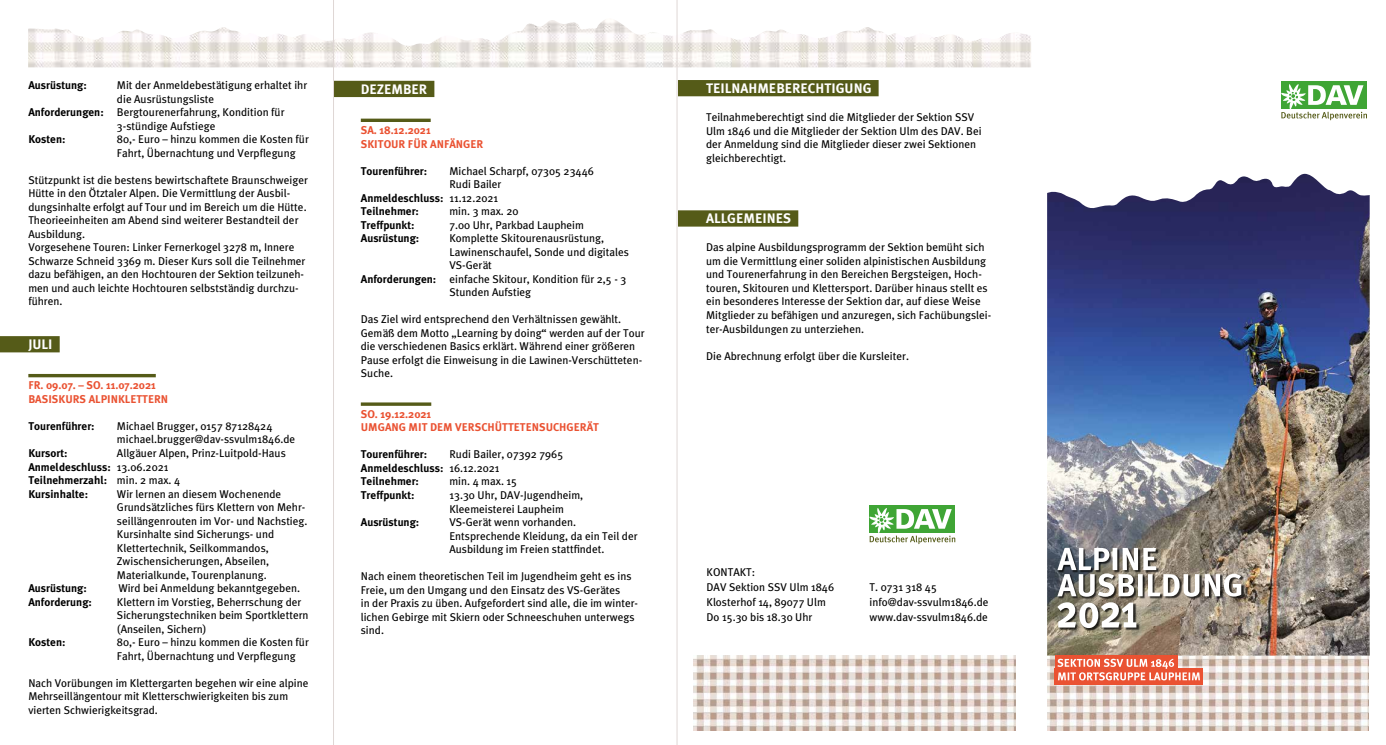
<style>
.page{position:relative;width:1386px;height:745px;background:#fff}
.page>*{position:absolute;margin:0;border:0;box-sizing:border-box;transform-origin:0 0}
.t1{font:13.75px "Meta Plus Bold E Roman";color:#fff}
.t2{font:11.25px/13.5px "Meta Plus Book E Roman";color:#000}
.t3{font:11.25px/13.5px "Meta Plus Bold E Roman";color:#000}
.t4{font:11.25px/13.5px "Meta Plus Bold E Roman";color:#ea5232}
.s1{font-family:"Meta Plus Bold E Roman"}
.s2{font-family:"Meta Plus Book E Roman"}
</style>
<div class="page">
<img style="left:1047px;top:655px;width:322px;height:75px">
<img style="left:693px;top:655px;width:322px;height:75px">
<img style="left:1047px;top:173px;width:322px;height:482px">
<div style="left:1281px;top:82px;width:85px;height:27px;background:#3fa535"></div>
<svg style="left:1281px;top:84px;width:85px;height:36px"></svg>
<div style="left:1054px;top:654px;width:123px;height:19px;background:#ea5232"></div>
<svg style="left:1054px;top:668px;width:148px;height:16px"></svg>
<svg style="left:1057px;top:658px;width:142px;height:22px"></svg>
<div style="left:0;top:336px;width:60px;height:16px;background:#555b18"></div>
<svg style="left:28px;top:373px;width:128px;height:4px"></svg>
<div style="left:1058px;top:573px;width:186px;height:26px;background:#000;opacity:.75"></div>
<svg style="left:1057px;top:547px;width:184px;height:49px"></svg>
<div style="left:667px;top:210px;width:131px;height:16px;background:#555b18"></div>
<div style="left:667px;top:80px;width:211px;height:16px;background:#555b18"></div>
<div style="left:322px;top:81px;width:112px;height:16px;background:#555b18"></div>
<svg style="left:361px;top:118px;width:70px;height:4px"></svg>
<hr style="left:361px;top:402px;width:70px;height:3px;background:#555b18">
<img style="left:28px;top:18px;width:1003px;height:49px">
<div style="left:869px;top:505px;width:86px;height:27px;background:#3fa535"></div>
<svg style="left:869px;top:508px;width:86px;height:36px"></svg>
<div style="left:316px;top:73px;width:17px;height:632px;background:#fff"></div>
<div style="left:661px;top:73px;width:16px;height:182px;background:#fff"></div>
<div style="left:1058px;top:602px;width:81px;height:28px;background:#000;opacity:.75"></div>
<svg style="left:1057px;top:602px;width:79px;height:25px"></svg>
<hr style="left:333px;top:0;width:1px;height:744px;background:#dfd7d5">
<hr style="left:676px;top:0;width:1px;height:744px;background:#dfd7d5">
<p class="t3" style="left:28px;top:78px;width:60px">Ausrüstung:</p>
<p class="t2" style="left:117px;top:78px;width:192px">Mit der Anmeldebestätigung erhaltet ihr</p>
<p class="t2" style="left:117px;top:92px;width:99px">die Ausrüstungsliste</p>
<p class="t2" style="left:28px;top:105px;width:258px"><span class="s1">Anforderungen:</span> Bergtourenerfahrung, Kondition für</p>
<p class="t2" style="left:117px;top:119px;width:100px">3-stündige Aufstiege</p>
<p class="t3" style="left:28px;top:132px;width:39px">Kosten:</p>
<p class="t2" style="left:117px;top:132px;width:193px">80,- Euro – hinzu kommen die Kosten für<br>Fahrt, Übernachtung und Verpflegung</p>
<p class="t2" style="left:28px;top:173px;width:281px">Stützpunkt ist die bestens bewirtschaftete Braunschweiger Hütte in den Ötztaler Alpen. Die Vermittlung der Ausbil&shy;dungsinhalte erfolgt auf Tour und im Bereich um die Hütte.<br>Theorieeinheiten am Abend sind weiterer Bestandteil der Ausbildung.<br>Vorgesehene Touren: Linker Fernerkogel 3278 m, Innere Schwarze Schneid 3369 m. Dieser Kurs soll die Teilnehmer dazu befähigen, an den Hochtouren der Sektion teilzuneh&shy;men und auch leichte Hochtouren selbstständig durchzu&shy;führen.</p>
<p class="t1" style="left:28px;top:336px;width:26px">JULI</p>
<p class="t4" style="left:28px;top:378px;width:141px">FR. 09.07. – SO. 11.07.2021<br>BASISKURS ALPINKLETTERN</p>
<p class="t3" style="left:28px;top:419px;width:68px">Tourenführer:</p>
<p class="t2" style="left:117px;top:419px;width:180px">Michael Brugger, 0157 87128424 michael.brugger@dav-ssvulm1846.de</p>
<p class="t3" style="left:28px;top:446px;width:41px">Kursort:</p>
<p class="t2" style="left:117px;top:446px;width:170px">Allgäuer Alpen, Prinz-Luitpold-Haus</p>
<p class="t3" style="left:28px;top:459px;width:153px">Anmeldeschluss: <span class="s2">13.06.2021<br></span>Teilnehmerzahl: <span class="s2">min. 2 max. 4<br></span>Kursinhalte:</p>
<p class="t2" style="left:117px;top:486px;width:192px">Wir lernen an diesem Wochenende Grundsätzliches fürs Klettern von Mehr&shy;seillängenrouten im Vor- und Nachstieg.<br>Kursinhalte sind Sicherungs- und Klettertechnik, Seilkommandos, Zwischensicherungen, Abseilen, Materialkunde, Tourenplanung.</p>
<p class="t3" style="left:28px;top:581px;width:60px">Ausrüstung:</p>
<p class="t2" style="left:118px;top:581px;width:183px">Wird bei Anmeldung bekanntgegeben.</p>
<p class="t3" style="left:28px;top:594px;width:65px">Anforderung:</p>
<p class="t2" style="left:117px;top:594px;width:193px">Klettern im Vorstieg, Beherrschung der<br>Sicherungstechniken beim Sportklettern (Anseilen, Sichern)</p>
<p class="t3" style="left:28px;top:635px;width:39px">Kosten:</p>
<p class="t2" style="left:117px;top:635px;width:193px">80,- Euro – hinzu kommen die Kosten für<br>Fahrt, Übernachtung und Verpflegung</p>
<p class="t2" style="left:28px;top:675px;width:282px">Nach Vorübungen im Klettergarten begehen wir eine alpine<br>Mehrseillängentour mit Kletterschwierigkeiten bis zum vierten Schwierigkeitsgrad.</p>
<p class="t1" style="left:361px;top:81px;width:68px">DEZEMBER</p>
<p class="t1" style="left:706px;top:80px;width:167px">TEILNAHMEBERECHTIGUNG</p>
<p class="t4" style="left:361px;top:123px;width:124px">SA. 18.12.2021<br>SKITOUR FÜR ANFÄNGER</p>
<p class="t3" style="left:361px;top:164px;width:68px">Tourenführer:</p>
<p class="t2" style="left:449px;top:164px;width:146px">Michael Scharpf, 07305 23446<br>Rudi Bailer</p>
<p class="t3" style="left:361px;top:191px;width:139px">Anmeldeschluss: <span class="s2">11.12.2021<br></span>Teilnehmer:</p>
<p class="t2" style="left:706px;top:110px;width:277px">Teilnahmeberechtigt sind die Mitglieder der Sektion SSV Ulm 1846 und die Mitglieder der Sektion Ulm des DAV. Bei der Anmeldung sind die Mitglieder dieser zwei Sektionen gleichberechtigt.</p>
<p class="t2" style="left:449px;top:204px;width:71px">min. 3 max. 20</p>
<p class="t1" style="left:706px;top:210px;width:87px">ALLGEMEINES</p>
<p class="t3" style="left:361px;top:218px;width:55px">Treffpunkt:</p>
<p class="t2" style="left:449px;top:218px;width:136px">7.00 Uhr, Parkbad Laupheim</p>
<p class="t3" style="left:361px;top:231px;width:60px">Ausrüstung:</p>
<p class="t2" style="left:449px;top:231px;width:156px">Komplette Skitourenausrüstung,</p>
<p class="t2" style="left:449px;top:245px;width:181px">Lawinenschaufel, Sonde und digitales</p>
<p class="t2" style="left:449px;top:258px;width:44px">VS-Gerät</p>
<p class="t2" style="left:361px;top:272px;width:267px"><span class="s1">Anforderungen:</span> einfache Skitour, Kondition für 2,5 - 3</p>
<p class="t2" style="left:449px;top:285px;width:83px">Stunden Aufstieg</p>
<p class="t2" style="left:361px;top:312px;width:285px">Das Ziel wird entsprechend den Verhältnissen gewählt.<br>Gemäß dem Motto „Learning by doing“ werden auf der Tour die verschiedenen Basics erklärt. Während einer größeren Pause erfolgt die Einweisung in die Lawinen-Verschütteten-Suche.</p>
<p class="t4" style="left:361px;top:407px;width:240px">SO. 19.12.2021<br>UMGANG MIT DEM VERSCHÜTTETENSUCHGERÄT</p>
<p class="t3" style="left:361px;top:447px;width:68px">Tourenführer:</p>
<p class="t2" style="left:449px;top:447px;width:115px">Rudi Bailer, 07392 7965</p>
<p class="t3" style="left:361px;top:461px;width:140px">Anmeldeschluss: <span class="s2">16.12.2021<br></span>Teilnehmer:</p>
<p class="t2" style="left:706px;top:240px;width:287px">Das alpine Ausbildungsprogramm der Sektion bemüht sich um die Vermittlung einer soliden alpinistischen Ausbildung und Tourenerfahrung in den Bereichen Bergsteigen, Hoch&shy;touren, Skitouren und Klettersport. Darüber hinaus stellt es ein besonderes Interesse der Sektion dar, auf diese Weise Mitglieder zu befähigen und anzuregen, sich Fachübungslei&shy;ter-Ausbildungen zu unterziehen.</p>
<p class="t2" style="left:706px;top:348px;width:204px">Die Abrechnung erfolgt über die Kursleiter.</p>
<p class="t2" style="left:449px;top:474px;width:69px">min. 4 max. 15</p>
<p class="t3" style="left:361px;top:488px;width:55px">Treffpunkt:</p>
<p class="t2" style="left:449px;top:488px;width:135px">13.30 Uhr, DAV-Jugendheim,<br>Kleemeisterei Laupheim</p>
<p class="t3" style="left:361px;top:515px;width:60px">Ausrüstung:</p>
<p class="t2" style="left:449px;top:515px;width:190px">VS-Gerät wenn vorhanden.<br>Entsprechende Kleidung, da ein Teil der<br>Ausbildung im Freien stattfindet.</p>
<p class="t2" style="left:361px;top:569px;width:279px">Nach einem theoretischen Teil im Jugendheim geht es ins Freie, um den Umgang und den Einsatz des VS-Gerätes<br>in der Praxis zu üben. Aufgefordert sind alle, die im winter&shy;lichen Gebirge mit Skiern oder Schneeschuhen unterwegs sind.</p>
<p class="t2" style="left:706px;top:564px;width:129px;line-height:15px">KONTAKT:<br>DAV Sektion SSV Ulm 1846<br>Klosterhof 14, 89077 Ulm<br>Do 15.30 bis 18.30 Uhr</p>
<p class="t2" style="left:869px;top:579px;width:120px;line-height:15px">T. 0731 318 45 info@dav-ssvulm1846.de www.dav-ssvulm1846.de</p>
</div>
